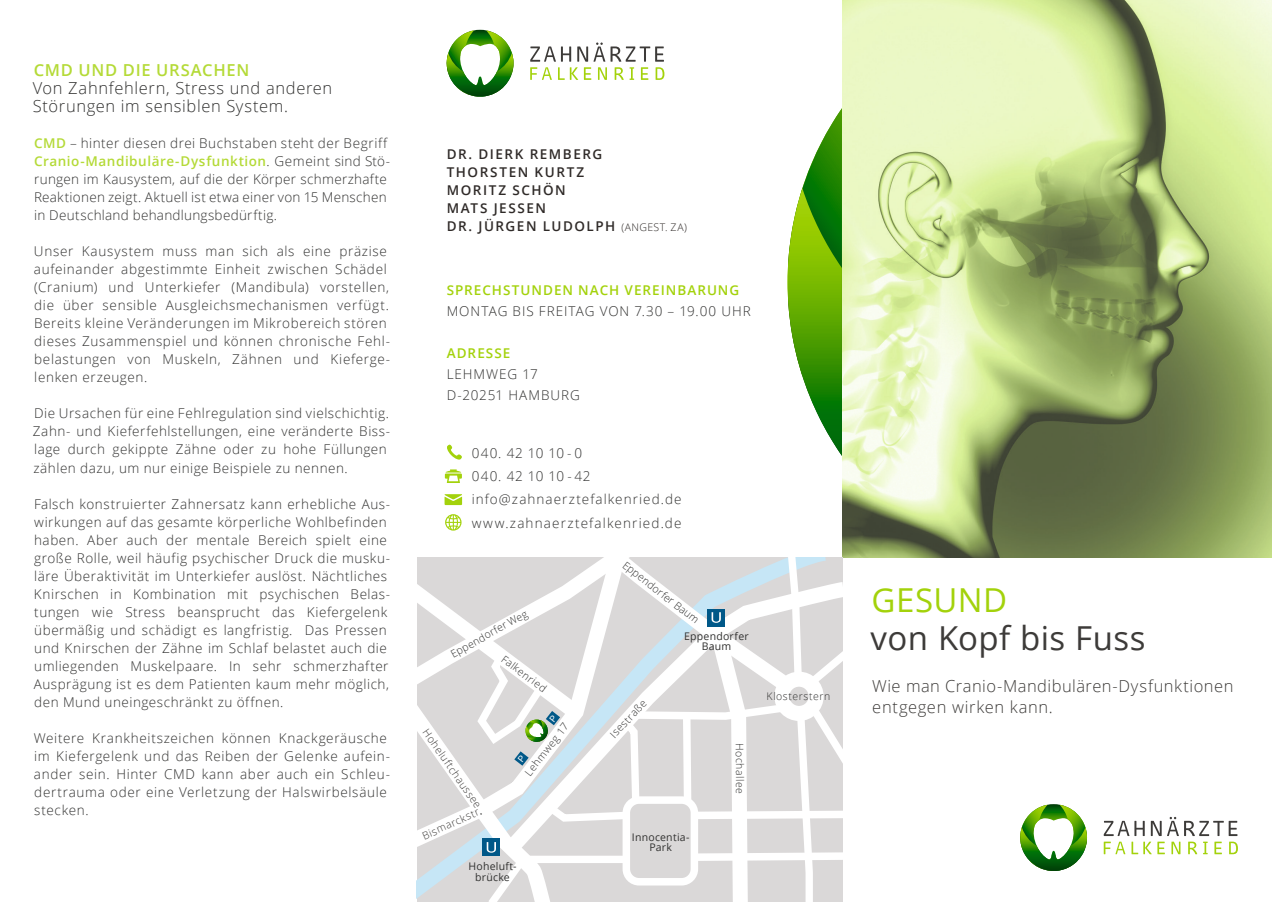
<style>
.page{position:relative;width:1272px;height:902px;background:#fff}
.page>*{position:absolute;margin:0;border:0;box-sizing:border-box;transform-origin:0 0}
.t1{font:33px "Open Sans";letter-spacing:.01em;color:#3d3b39}
.t2{font:33px "Open Sans";letter-spacing:.01em;color:#a3d20b}
.t3{font:300 16.5px/21px "Open Sans";letter-spacing:.03em;color:#3d3b39}
.t4{font:300 16.5px/18px "Open Sans";letter-spacing:.04em;color:#313130}
.t5{font:600 16.5px "Open Sans";letter-spacing:.04em;color:#b4da37}
.t6{font:300 13.5px/18px "Open Sans";letter-spacing:.045em;color:#313130}
.t7{font:300 13.5px/18px "Open Sans";letter-spacing:.02em;color:#313130}
.t8{font:300 13.5px/23.2px "Open Sans";letter-spacing:.085em;color:#313130}
.t9{font:600 13.5px/18px "Open Sans";letter-spacing:.11em;color:#2f2a28}
.t10{font:300 13.5px/21px "Open Sans";letter-spacing:.07em;color:#313130}
.t11{font:600 13.5px "Open Sans";letter-spacing:.07em;color:#a3d20b}
.t12{font:300 10.5px "Open Sans";letter-spacing:.05em;color:#313130}
.t13{font:10.5px/10.5px "Open Sans";letter-spacing:.02em;color:#313130;text-align:center}
.t14{font:300 10.5px "Open Sans";color:#3d3b39}
.s1{font-weight:600;color:#b4da37}
.s2{font-weight:300;font-size:10.5px}
.s3{font-weight:400;color:#131413}
</style>
<div class="page">
<svg style="left:1020px;top:804px;width:66px;height:66px"></svg>
<svg style="left:1103px;top:816px;width:134px;height:38px"></svg>
<img style="left:842px;top:0;width:429px;height:557px">
<svg style="left:787px;top:108px;width:55px;height:348px"></svg>
<svg style="left:446px;top:30px;width:67px;height:66px"></svg>
<svg style="left:530px;top:42px;width:134px;height:38px"></svg>
<svg style="left:445px;top:514px;width:16px;height:16px"></svg>
<svg style="left:447px;top:444px;width:15px;height:16px"></svg>
<svg style="left:444px;top:494px;width:18px;height:11px"></svg>
<svg style="left:445px;top:469px;width:17px;height:14px"></svg>
<svg style="left:417px;top:557px;width:425px;height:344px"></svg>
<p class="t5" style="left:34px;top:59px;width:217px">CMD UND DIE URSACHEN</p>
<p class="t4" style="left:33px;top:79px;width:301px">Von Zahnfehlern, Stress und anderen<br>Störungen im sensiblen System.</p>
<p class="t7" style="left:34px;top:134px;width:357px"><span class="s1">CMD</span> – hinter diesen drei Buchstaben steht der Begriff <span class="s1">Cranio-Mandibuläre-Dysfunktion</span>. Gemeint sind Stö&shy;rungen im Kausystem, auf die der Körper schmerzhafte Reaktionen zeigt. Aktuell ist etwa einer von 15 Menschen in Deutschland behandlungsbedürftig.</p>
<p class="t6" style="left:34px;top:242px;width:357px">Unser Kausystem muss man sich als eine präzise aufeinander abgestimmte Einheit zwischen Schädel (Cranium) und Unterkiefer (Mandibula) vorstellen, die über sensible Ausgleichsmechanismen verfügt.<br>Bereits kleine Veränderungen im Mikrobereich stören dieses Zusammenspiel und können chronische Fehl&shy;belastungen von Muskeln, Zähnen und Kieferge&shy;lenken erzeugen.</p>
<p class="t6" style="left:33px;top:404px;width:359px">Die Ursachen für eine Fehlregulation sind vielschichtig.<br>Zahn- und Kieferfehlstellungen, eine veränderte Biss&shy;lage durch gekippte Zähne oder zu hohe Füllungen zählen dazu, um nur einige Beispiele zu nennen.</p>
<p class="t6" style="left:34px;top:494px;width:358px">Falsch konstruierter Zahnersatz kann erhebliche Aus&shy;wirkungen auf das gesamte körperliche Wohlbefinden haben. Aber auch der mentale Bereich spielt eine große Rolle, weil häufig psychischer Druck die musku&shy;läre Überaktivität im Unterkiefer auslöst. Nächtliches Knirschen in Kombination mit psychischen Belas&shy;tungen wie Stress beansprucht das Kiefergelenk übermäßig und schädigt es langfristig. Das Pressen und Knirschen der Zähne im Schlaf belastet auch die umliegenden Muskelpaare. In sehr schmerzhafter Ausprägung ist es dem Patienten kaum mehr möglich, den Mund uneingeschränkt zu öffnen.</p>
<p class="t6" style="left:34px;top:728px;width:358px">Weitere Krankheitszeichen können Knackgeräusche im Kiefergelenk und das Reiben der Gelenke aufein&shy;ander sein. Hinter CMD kann aber auch ein Schleu&shy;dertrauma oder eine Verletzung der Halswirbelsäule stecken.</p>
<p class="t9" style="left:446px;top:144px;width:242px">DR. DIERK REMBERG<br>THORSTEN KURTZ<br>MORITZ SCHÖN<br>MATS JESSEN<br>DR. JÜRGEN LUDOLPH <span class="s2">(ANGEST. ZA)</span></p>
<p class="t11" style="left:446px;top:281px;width:294px">SPRECHSTUNDEN NACH VEREINBARUNG</p>
<p class="t10" style="left:446px;top:300px;width:305px">MONTAG BIS FREITAG VON 7.30 – 19.00 UHR</p>
<p class="t11" style="left:446px;top:344px;width:65px">ADRESSE</p>
<p class="t10" style="left:446px;top:363px;width:135px">LEHMWEG 17<br>D-20251 HAMBURG</p>
<p class="t8" style="left:471px;top:441px;width:211px">040. 42 10 10 - 0<br>040. 42 10 10 - 42 info@zahnaerztefalkenried.de www.zahnaerztefalkenried.de</p>
<p class="t12" style="left:448px;top:648px;width:87px;rotate:-29deg">Eppendorfer Weg</p>
<p class="t12" style="left:507px;top:651px;width:55px;rotate:37deg">Falkenried</p>
<p class="t14" style="left:431px;top:725px;width:95px;rotate:55deg">Hoheluftchaussee</p>
<p class="t12" style="left:521px;top:769px;width:65px;rotate:-52deg">Lehmweg 17</p>
<p class="t14" style="left:420px;top:829px;width:65px;rotate:-24deg">Bismarckstr<span class="s3">.</span></p>
<p class="t13" style="left:468px;top:861px;width:50px">Hoheluft&shy;brücke</p>
<p class="t12" style="left:628px;top:557px;width:95px;rotate:38deg">Eppendorfer Baum</p>
<p class="t12" style="left:606px;top:731px;width:49px;rotate:-47deg">Isestraße</p>
<p class="t13" style="left:684px;top:630px;width:66px">Eppendorfer<br>Baum</p>
<p class="t12" style="left:746px;top:742px;width:53px;rotate:89deg">Hochallee</p>
<p class="t13" style="left:632px;top:831px;width:59px">Innocentia-<br>Park</p>
<p class="t12" style="left:766px;top:689px;width:65px">Klosterstern</p>
<h1 class="t2" style="left:871px;top:577px;width:137px">GESUND</h1>
<h1 class="t1" style="left:870px;top:615px;width:276px">von Kopf bis Fuss</h1>
<p class="t3" style="left:872px;top:675px;width:363px">Wie man Cranio-Mandibulären-Dysfunktionen entgegen wirken kann.</p>
</div>
